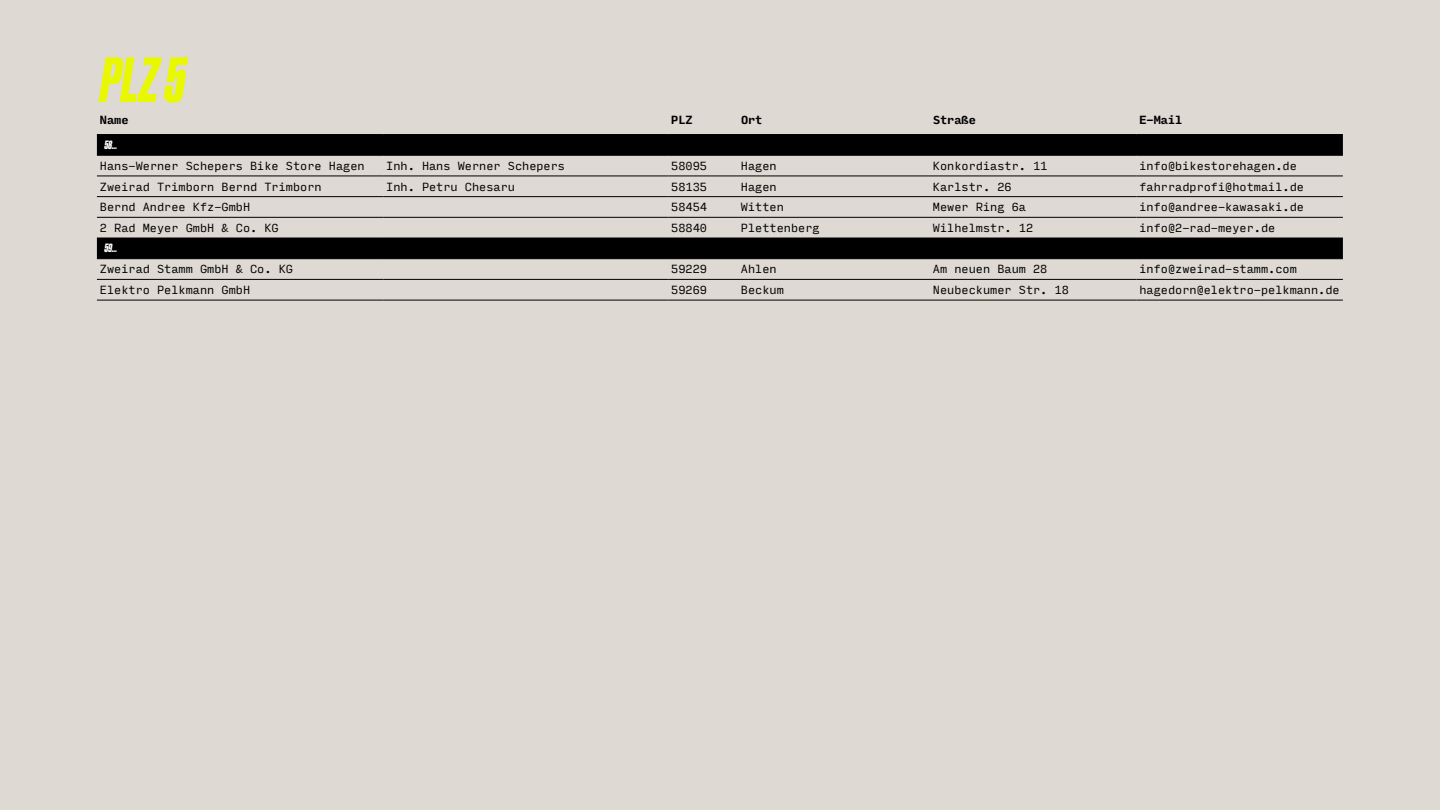
<style>
.page{position:relative;width:1440px;height:810px;background:#dfd9d4}
.page>*{position:absolute;margin:0;border:0;box-sizing:border-box;transform-origin:0 0}
.t1{font:60px "Druk Haibike Bold Italic";color:#e8f801}
.t2{font:11.25px "Input Mono";color:#000}
.t3{font:700 11.25px "Input Mono";color:#000}
.t4{font:11.25px "Druk Haibike Bold Italic";color:#fff}
</style>
<div class="page">
<svg style="left:97px;top:135px;width:1246px;height:123px"></svg>
<hr style="left:97px;top:134px;width:286px;height:1px;background:#000">
<hr style="left:383px;top:134px;width:285px;height:1px;background:#000">
<hr style="left:668px;top:134px;width:70px;height:1px;background:#000">
<hr style="left:738px;top:134px;width:192px;height:1px;background:#000">
<hr style="left:930px;top:134px;width:206px;height:1px;background:#000">
<hr style="left:1136px;top:134px;width:207px;height:1px;background:#000">
<hr style="left:97px;top:155px;width:286px;height:1px;background:#000">
<hr style="left:383px;top:155px;width:285px;height:1px;background:#000">
<hr style="left:668px;top:155px;width:70px;height:1px;background:#000">
<hr style="left:738px;top:155px;width:192px;height:1px;background:#000">
<hr style="left:930px;top:155px;width:206px;height:1px;background:#000">
<hr style="left:1136px;top:155px;width:207px;height:1px;background:#000">
<hr style="left:97px;top:176px;width:286px;height:1px;background:#000">
<hr style="left:383px;top:176px;width:285px;height:1px;background:#000">
<hr style="left:668px;top:176px;width:70px;height:1px;background:#000">
<hr style="left:738px;top:176px;width:192px;height:1px;background:#000">
<hr style="left:930px;top:176px;width:206px;height:1px;background:#000">
<hr style="left:1136px;top:176px;width:207px;height:1px;background:#000">
<hr style="left:97px;top:196px;width:286px;height:1px;background:#000">
<hr style="left:383px;top:196px;width:285px;height:1px;background:#000">
<hr style="left:668px;top:196px;width:70px;height:1px;background:#000">
<hr style="left:738px;top:196px;width:192px;height:1px;background:#000">
<hr style="left:930px;top:196px;width:206px;height:1px;background:#000">
<hr style="left:1136px;top:196px;width:207px;height:1px;background:#000">
<hr style="left:97px;top:217px;width:286px;height:1px;background:#000">
<hr style="left:383px;top:217px;width:285px;height:1px;background:#000">
<hr style="left:668px;top:217px;width:70px;height:1px;background:#000">
<hr style="left:738px;top:217px;width:192px;height:1px;background:#000">
<hr style="left:930px;top:217px;width:206px;height:1px;background:#000">
<hr style="left:1136px;top:217px;width:207px;height:1px;background:#000">
<hr style="left:97px;top:238px;width:286px;height:1px;background:#000">
<hr style="left:383px;top:238px;width:285px;height:1px;background:#000">
<hr style="left:668px;top:238px;width:70px;height:1px;background:#000">
<hr style="left:738px;top:238px;width:192px;height:1px;background:#000">
<hr style="left:930px;top:238px;width:206px;height:1px;background:#000">
<hr style="left:1136px;top:238px;width:207px;height:1px;background:#000">
<hr style="left:97px;top:258px;width:286px;height:1px;background:#000">
<hr style="left:383px;top:258px;width:285px;height:1px;background:#000">
<hr style="left:668px;top:258px;width:70px;height:1px;background:#000">
<hr style="left:738px;top:258px;width:192px;height:1px;background:#000">
<hr style="left:930px;top:258px;width:206px;height:1px;background:#000">
<hr style="left:1136px;top:258px;width:207px;height:1px;background:#000">
<hr style="left:97px;top:279px;width:286px;height:1px;background:#000">
<hr style="left:383px;top:279px;width:285px;height:1px;background:#000">
<hr style="left:668px;top:279px;width:70px;height:1px;background:#000">
<hr style="left:738px;top:279px;width:192px;height:1px;background:#000">
<hr style="left:930px;top:279px;width:206px;height:1px;background:#000">
<hr style="left:1136px;top:279px;width:207px;height:1px;background:#000">
<hr style="left:97px;top:300px;width:286px;height:1px;background:#000">
<hr style="left:383px;top:300px;width:285px;height:1px;background:#000">
<hr style="left:668px;top:300px;width:70px;height:1px;background:#000">
<hr style="left:738px;top:300px;width:192px;height:1px;background:#000">
<hr style="left:930px;top:300px;width:206px;height:1px;background:#000">
<hr style="left:1136px;top:300px;width:207px;height:1px;background:#000">
<h1 class="t1" style="left:100px;top:39px;width:87px">PLZ 5</h1>
<p class="t3" style="left:100px;top:110px;width:30px">Name</p>
<p class="t3" style="left:671px;top:110px;width:23px">PLZ</p>
<p class="t3" style="left:741px;top:110px;width:23px">Ort</p>
<p class="t3" style="left:933px;top:110px;width:44px">Straße</p>
<p class="t3" style="left:1139px;top:110px;width:44px">E-Mail</p>
<p class="t4" style="left:104px;top:137px;width:14px">58...</p>
<p class="t2" style="left:100px;top:156px;width:266px">Hans-Werner Schepers Bike Store Hagen</p>
<p class="t2" style="left:386px;top:156px;width:180px">Inh. Hans Werner Schepers</p>
<p class="t2" style="left:671px;top:156px;width:37px">58095</p>
<p class="t2" style="left:741px;top:156px;width:37px">Hagen</p>
<p class="t2" style="left:933px;top:156px;width:116px">Konkordiastr. 11</p>
<p class="t2" style="left:1139px;top:156px;width:159px">info@bikestorehagen.de</p>
<p class="t2" style="left:100px;top:176px;width:223px">Zweirad Trimborn Bernd Trimborn</p>
<p class="t2" style="left:386px;top:176px;width:130px">Inh. Petru Chesaru</p>
<p class="t2" style="left:671px;top:176px;width:37px">58135</p>
<p class="t2" style="left:741px;top:176px;width:37px">Hagen</p>
<p class="t2" style="left:933px;top:176px;width:80px">Karlstr. 26</p>
<p class="t2" style="left:1139px;top:176px;width:166px">fahrradprofi@hotmail.de</p>
<p class="t2" style="left:100px;top:197px;width:152px">Bernd Andree Kfz-GmbH</p>
<p class="t2" style="left:671px;top:197px;width:37px">58454</p>
<p class="t2" style="left:741px;top:197px;width:44px">Witten</p>
<p class="t2" style="left:933px;top:197px;width:95px">Mewer Ring 6a</p>
<p class="t2" style="left:1139px;top:197px;width:166px">info@andree-kawasaki.de</p>
<p class="t2" style="left:100px;top:218px;width:180px">2 Rad Meyer GmbH &amp; Co. KG</p>
<p class="t2" style="left:671px;top:218px;width:37px">58840</p>
<p class="t2" style="left:741px;top:218px;width:80px">Plettenberg</p>
<p class="t2" style="left:933px;top:218px;width:102px">Wilhelmstr. 12</p>
<p class="t2" style="left:1139px;top:218px;width:137px">info@2-rad-meyer.de</p>
<p class="t4" style="left:104px;top:241px;width:14px">59...</p>
<p class="t2" style="left:100px;top:259px;width:195px">Zweirad Stamm GmbH &amp; Co. KG</p>
<p class="t2" style="left:671px;top:259px;width:37px">59229</p>
<p class="t2" style="left:741px;top:259px;width:37px">Ahlen</p>
<p class="t2" style="left:933px;top:259px;width:116px">Am neuen Baum 28</p>
<p class="t2" style="left:1139px;top:259px;width:159px">info@zweirad-stamm.com</p>
<p class="t2" style="left:100px;top:280px;width:152px">Elektro Pelkmann GmbH</p>
<p class="t2" style="left:671px;top:280px;width:37px">59269</p>
<p class="t2" style="left:741px;top:280px;width:44px">Beckum</p>
<p class="t2" style="left:933px;top:280px;width:137px">Neubeckumer Str. 18</p>
<p class="t2" style="left:1139px;top:280px;width:202px">hagedorn@elektro-pelkmann.de</p>
</div>
